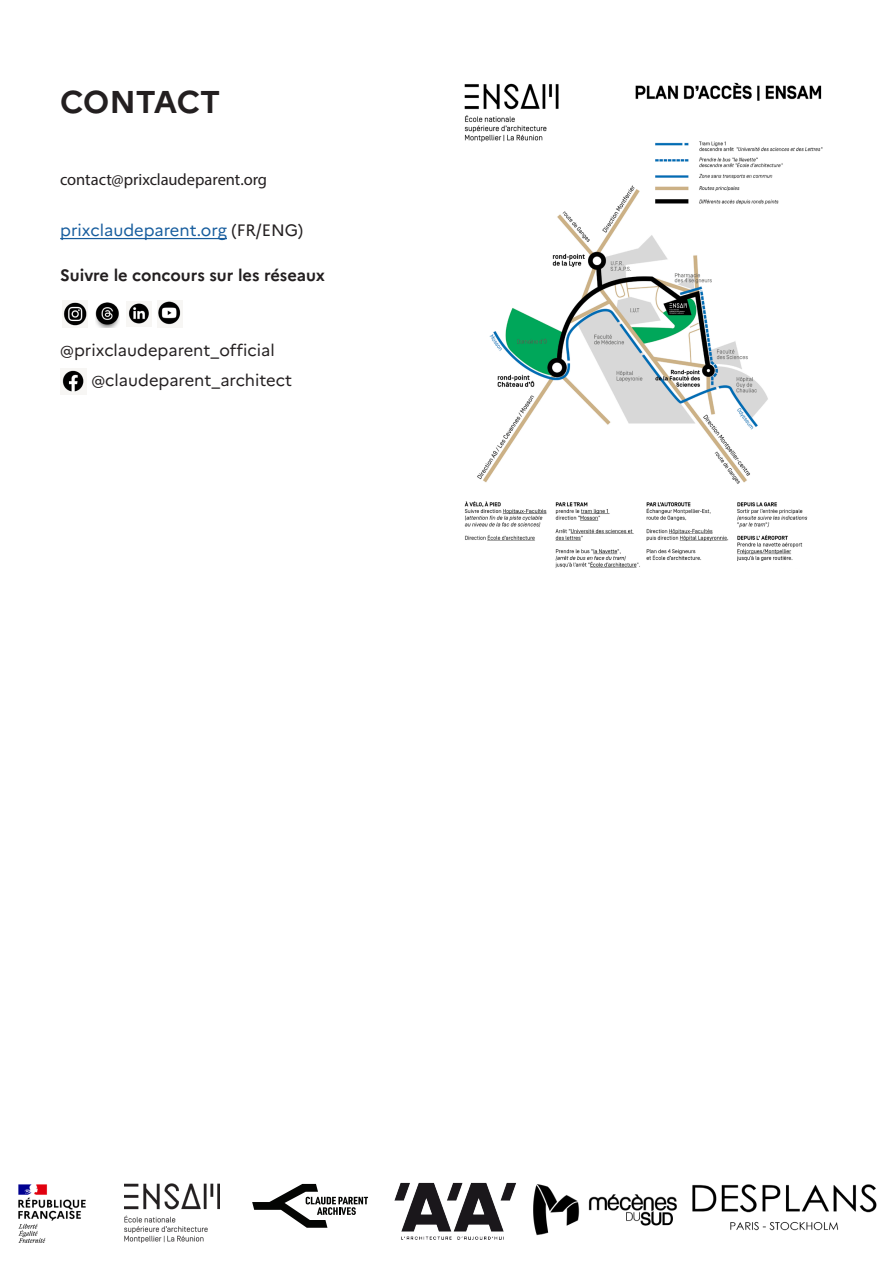
<style>
.page{position:relative;width:893px;height:1263px;background:#fff}
.page>*{position:absolute;margin:0;border:0;box-sizing:border-box;transform-origin:0 0}
.Gros_titres{font:700 31.5px "Marianne";color:#231f20}
.TEXTE_COURANT{font:16.5px "Marianne";color:#231f20}
.TEXTE_COURANT-2{font:700 16.5px "Marianne";color:#231f20}
.Gros_titres-2{font:16.5px "Myriad Pro";color:#231f20}
.t1{font:16.5px "Marianne";color:#175d9e}
.s1{color:#231f20}
</style>
<div class="page">
<img style="left:60px;top:368px;width:27px;height:27px">
<img style="left:126px;top:301px;width:25px;height:25px">
<img style="left:158px;top:300px;width:25px;height:27px">
<img style="left:62px;top:300px;width:26px;height:27px">
<img style="left:95px;top:302px;width:24px;height:25px">
<img style="left:394px;top:1182px;width:122px;height:58px">
<img style="left:533px;top:1184px;width:144px;height:52px">
<img style="left:692px;top:1184px;width:185px;height:47px">
<hr style="left:60px;top:238px;width:167px;height:1px;background:#175d9e">
<img style="left:464px;top:82px;width:359px;height:486px">
<img style="left:125px;top:1183px;width:95px;height:59px">
<img style="left:18px;top:1184px;width:68px;height:59px">
<svg style="left:252px;top:1184px;width:116px;height:44px"></svg>
<p class="Gros_titres" style="left:60px;top:82px;width:162px">CONTACT</p>
<p class="Gros_titres-2" style="left:60px;top:169px;width:209px">contact@prixclaudeparent.org</p>
<p class="t1" style="left:60px;top:220px;width:245px">prixclaudeparent.org <span class="s1">(FR/ENG)</span></p>
<p class="TEXTE_COURANT-2" style="left:60px;top:265px;width:266px">Suivre le concours sur les réseaux</p>
<p class="TEXTE_COURANT" style="left:60px;top:340px;width:216px">@prixclaudeparent_official</p>
<p class="TEXTE_COURANT" style="left:91px;top:370px;width:202px">@claudeparent_architect</p>
</div>
